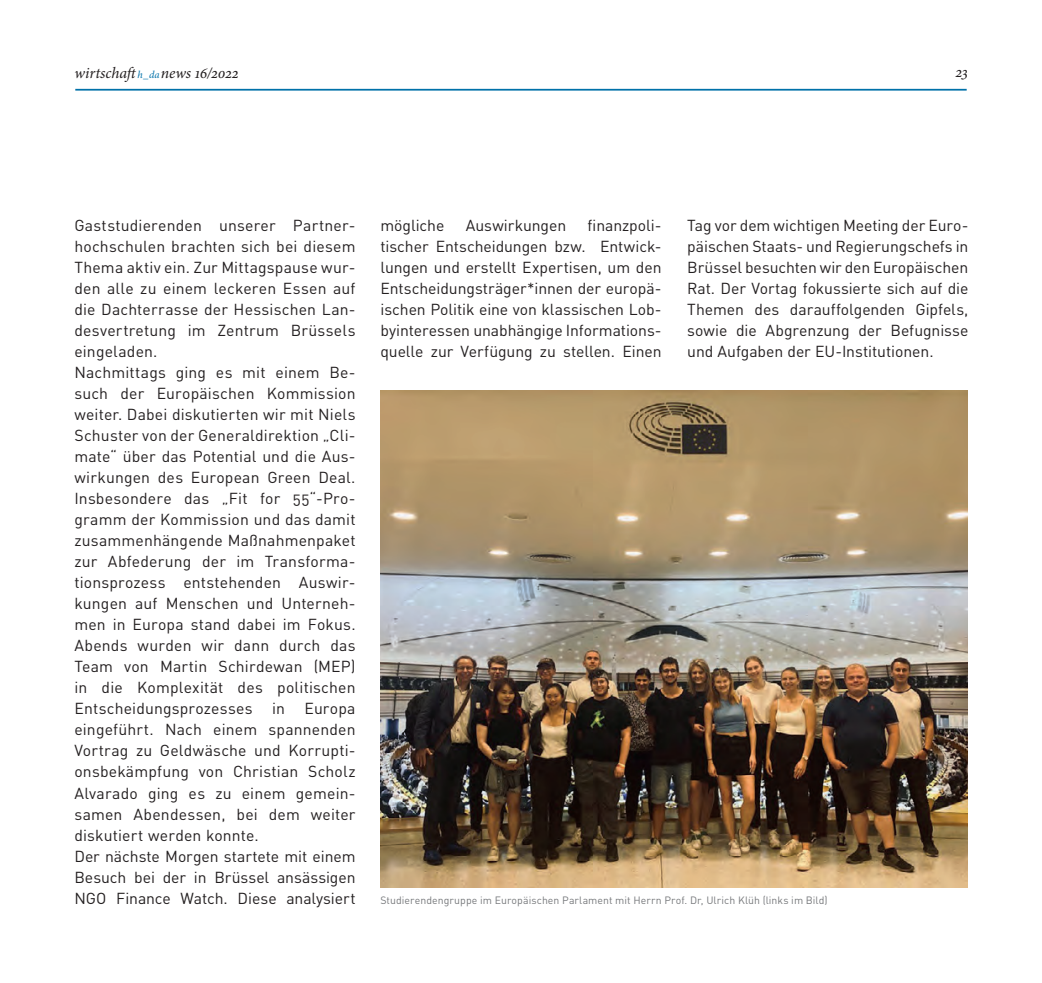
<style>
.page{position:relative;width:1042px;height:983px;background:#fff}
.page>*{position:absolute;margin:0;border:0;box-sizing:border-box;transform-origin:0 0}
._0_Fließtext_Blocksa{font:15.75px/21px "DINOT";color:#231f20;text-align:justify}
.t1{font:italic 15.75px "Minion Pro";letter-spacing:-.005em;color:#231f20}
._0_Legende_Regular{font:10.5px "DINOT";letter-spacing:.005em;color:#76787b}
.s1{font-size:10.5px;color:#0071a9}
</style>
<div class="page">
<hr style="left:75px;top:89px;width:891px;height:2px;background:#0071a9">
<img style="left:380px;top:391px;width:587px;height:495px">
<p class="t1" style="left:75px;top:63px;width:166px">wirtschaft<span class="s1">h_da</span>news 16/2022</p>
<p class="t1" style="left:955px;top:61px;width:14px">23</p>
<p class="_0_Fließtext_Blocksa" style="left:74px;top:214px;width:283px">Gaststudierenden unserer Partner&shy;hochschulen brachten sich bei diesem Thema aktiv ein. Zur Mittagspause wur&shy;den alle zu einem leckeren Essen auf die Dachterrasse der Hessischen Lan&shy;desvertretung im Zentrum Brüssels eingeladen.</p>
<p class="_0_Fließtext_Blocksa" style="left:74px;top:361px;width:283px">Nachmittags ging es mit einem Be&shy;such der Europäischen Kommission weiter. Dabei diskutierten wir mit Niels Schuster von der Generaldirektion „Cli&shy;mate“ über das Potential und die Aus&shy;wirkungen des European Green Deal.<br>Insbesondere das „Fit for 55“-Pro&shy;gramm der Kommission und das damit zusammenhängende Maßnahmenpaket zur Abfederung der im Transforma&shy;tionsprozess entstehenden Auswir&shy;kungen auf Menschen und Unterneh&shy;men in Europa stand dabei im Fokus.<br>Abends wurden wir dann durch das Team von Martin Schirdewan (MEP) in die Komplexität des politischen Entscheidungsprozesses in Europa eingeführt. Nach einem spannenden Vortrag zu Geldwäsche und Korrupti&shy;onsbekämpfung von Christian Scholz Alvarado ging es zu einem gemein&shy;samen Abendessen, bei dem weiter diskutiert werden konnte.</p>
<p class="_0_Fließtext_Blocksa" style="left:74px;top:844px;width:283px">Der nächste Morgen startete mit einem Besuch bei der in Brüssel ansässigen NGO Finance Watch. Diese analysiert</p>
<p class="_0_Fließtext_Blocksa" style="left:380px;top:214px;width:283px;text-indent:207px">finanzpoli&shy;tischer Entscheidungen bzw. Entwick&shy;lungen und erstellt Expertisen, um den Entscheidungsträger*innen der europä&shy;ischen Politik eine von klassischen Lob&shy;byinteressen unabhängige Informations&shy;quelle zur Verfügung zu stellen. Einen</p>
<p class="_0_Fließtext_Blocksa" style="left:380px;top:214px;width:66px">mögliche</p>
<p class="_0_Fließtext_Blocksa" style="left:466px;top:214px;width:102px">Auswirkungen</p>
<p class="_0_Fließtext_Blocksa" style="left:687px;top:214px;width:283px">Tag vor dem wichtigen Meeting der Euro&shy;päischen Staats- und Regierungschefs in Brüssel besuchten wir den Europäischen Rat. Der Vortag fokussierte sich auf die Themen des darauffolgenden Gipfels, sowie die Abgrenzung der Befugnisse und Aufgaben der EU-Institutionen.</p>
<p class="_0_Legende_Regular" style="left:380px;top:892px;width:449px">Studierendengruppe im Europäischen Parlament mit Herrn Prof. Dr, Ulrich Klüh (links im Bild)</p>
</div>
